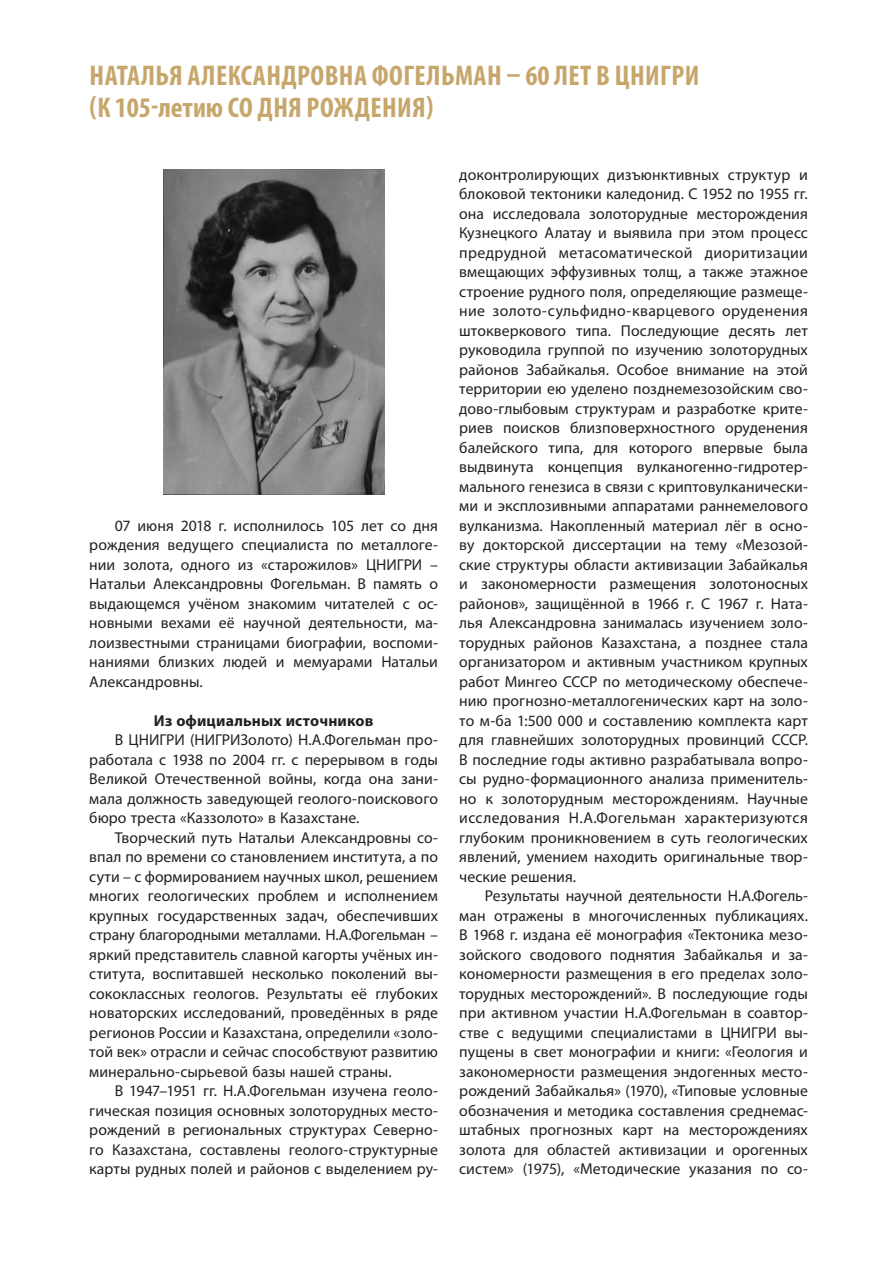
<style>
.page{position:relative;width:893px;height:1263px;background:#fff}
.page>*{position:absolute;margin:0;border:0;box-sizing:border-box;transform-origin:0 0}
.t1{font:700 condensed 28.5px "Myriad Pro";letter-spacing:.015em;color:#c7a66b}
.Осн_т{font:15.75px/19.5px "Myriad Pro";letter-spacing:.005em;color:#231f20;text-align:justify}
.Осн_т-2{font:700 15.75px "Myriad Pro";letter-spacing:.01em;color:#231f20}
</style>
<div class="page">
<img style="left:163px;top:169px;width:221px;height:326px">
<p class="t1" style="left:90px;top:58px;width:611px">НАТАЛЬЯ АЛЕКСАНДРОВНА ФОГЕЛЬМАН – 60 ЛЕТ В ЦНИГРИ</p>
<p class="t1" style="left:90px;top:89px;width:345px">(К 105-летию СО ДНЯ РОЖДЕНИЯ)</p>
<p class="Осн_т" style="left:89px;top:515px;width:350px;text-indent:26px">07 июня 2018 г. исполнилось 105 лет со дня рождения ведущего специалиста по металлоге&shy;нии золота, одного из «старожилов» ЦНИГРИ – Натальи Александровны Фогельман. В память о выдающемся учёном знакомим читателей с ос&shy;новными вехами её научной деятельности, ма&shy;лоизвестными страницами биографии, воспоми&shy;наниями близких людей и мемуарами Натальи Александровны.</p>
<p class="Осн_т-2" style="left:154px;top:710px;width:221px">Из официальных источников</p>
<p class="Осн_т" style="left:89px;top:730px;width:350px;text-indent:26px">В ЦНИГРИ (НИГРИЗолото) Н.А.Фогельман про&shy;работала с 1938 по 2004 гг. с перерывом в годы Великой Отечественной войны, когда она зани&shy;мала должность заведующей геолого-поискового бюро треста «Каззолото» в Казахстане.</p>
<p class="Осн_т" style="left:89px;top:827px;width:350px;text-indent:26px">Творческий путь Натальи Александровны со&shy;впал по времени со становлением института, а по сути – с формированием научных школ, решением многих геологических проблем и исполнением крупных государственных задач, обеспечивших страну благородными металлами. Н.А.Фогельман – яркий представитель славной кагорты учёных ин&shy;ститута, воспитавшей несколько поколений вы&shy;сококлассных геологов. Результаты её глубоких новаторских исследований, проведённых в ряде регионов России и Казахстана, определили «золо&shy;той век» отрасли и сейчас способствуют развитию минерально-сырьевой базы нашей страны.</p>
<p class="Осн_т" style="left:89px;top:1081px;width:350px;text-indent:26px">В 1947–1951 гг. Н.А.Фогельман изучена геоло&shy;гическая позиция основных золоторудных место&shy;рождений в региональных структурах Северно&shy;го Казахстана, составлены геолого-структурные карты рудных полей и районов с выделением ру-</p>
<p class="Осн_т" style="left:459px;top:164px;width:350px">доконтролирующих дизъюнктивных структур и блоковой тектоники каледонид. С 1952 по 1955 гг. она исследовала золоторудные месторождения Кузнецкого Алатау и выявила при этом процесс предрудной метасоматической диоритизации вмещающих эффузивных толщ, а также этажное строение рудного поля, определяющие размеще&shy;ние золото-сульфидно-кварцевого оруденения штокверкового типа. Последующие десять лет руководила группой по изучению золоторудных районов Забайкалья. Особое внимание на этой территории ею уделено позднемезозойским сво&shy;дово-глыбовым структурам и разработке крите&shy;риев поисков близповерхностного оруденения балейского типа, для которого впервые была выдвинута концепция вулканогенно-гидротер&shy;мального генезиса в связи с криптовулканически&shy;ми и эксплозивными аппаратами раннемелового вулканизма. Накопленный материал лёг в осно&shy;ву докторской диссертации на тему «Мезозой&shy;ские структуры области активизации Забайкалья и закономерности размещения золотоносных районов», защищённой в 1966 г. С 1967 г. Ната&shy;лья Александровна занималась изучением золо&shy;торудных районов Казахстана, а позднее стала организатором и активным участником крупных работ Мингео СССР по методическому обеспече&shy;нию прогнозно-металлогенических карт на золо&shy;то м-ба 1:500 000 и составлению комплекта карт для главнейших золоторудных провинций СССР.<br>В последние годы активно разрабатывала вопро&shy;сы рудно-формационного анализа применитель&shy;но к золоторудным месторождениям. Научные исследования Н.А.Фогельман характеризуются глубоким проникновением в суть геологических явлений, умением находить оригинальные твор&shy;ческие решения.</p>
<p class="Осн_т" style="left:459px;top:886px;width:350px;text-indent:26px">Результаты научной деятельности Н.А.Фогель&shy;ман отражены в многочисленных публикациях.<br>В 1968 г. издана её монография «Тектоника мезо&shy;зойского сводового поднятия Забайкалья и за&shy;кономерности размещения в его пределах золо&shy;торудных месторождений». В последующие годы при активном участии Н.А.Фогельман в соавтор&shy;стве с ведущими специалистами в ЦНИГРИ вы&shy;пущены в свет монографии и книги: «Геология и закономерности размещения эндогенных место&shy;рождений Забайкалья» (1970), «Типовые условные обозначения и методика составления среднемас&shy;штабных прогнозных карт на месторождениях золота для областей активизации и орогенных систем» (1975), «Методические указания по со-</p>
</div>
